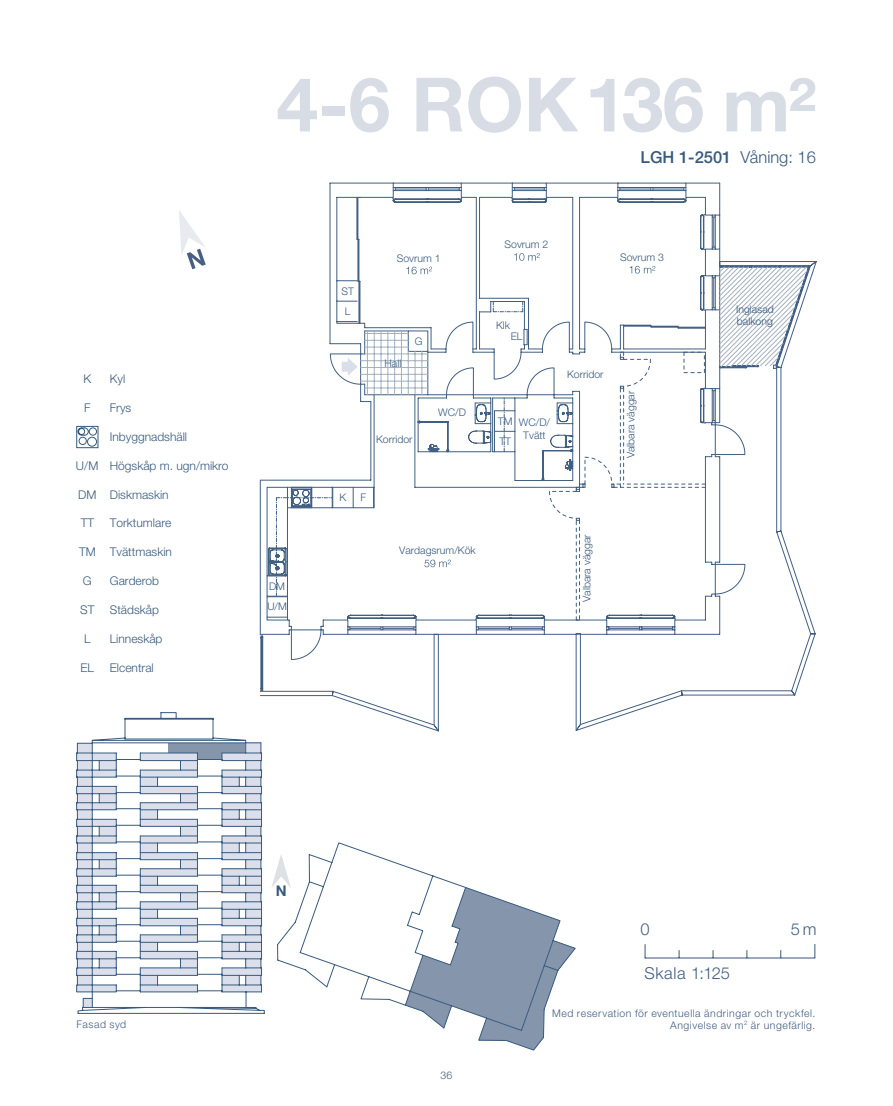
<style>
.page{position:relative;width:893px;height:1106px;background:#fff}
.page>*{position:absolute;margin:0;border:0;box-sizing:border-box;transform-origin:0 0}
.t1{font:700 75px "Helvetica Neue LT Std";color:#d8dde5}
.t2{font:500 16.5px "Helvetica Neue LT Std";color:#385a7d}
.t3{font:300 16.5px "Helvetica Neue LT Pro";letter-spacing:.035em;color:#435e82}
.t4{font:700 14.7px "Helvetica Neue";color:#385a7d}
.t5{font:300 12px "Helvetica Neue LT Std";color:#385a7d}
.t6{font:300 10.5px/12.6px "Helvetica Neue LT Std";color:#385a7d;text-align:center}
.t7{font:300 10.5px/12px "Helvetica Neue LT Pro";letter-spacing:.05em;color:#435e82;text-align:right}
.s1{font-weight:300}
</style>
<div class="page">
<svg style="left:277px;top:842px;width:299px;height:208px"></svg>
<svg style="left:91px;top:712px;width:156px;height:30px"></svg>
<svg style="left:76px;top:742px;width:186px;height:251px"></svg>
<svg style="left:78px;top:760px;width:186px;height:253px"></svg>
<svg style="left:179px;top:210px;width:27px;height:59px"></svg>
<hr style="left:645px;top:957px;width:170px;height:1px;background:#435e82">
<svg style="left:644px;top:944px;width:2px;height:14px"></svg>
<svg style="left:814px;top:944px;width:1px;height:13px"></svg>
<svg style="left:712px;top:950px;width:2px;height:7px"></svg>
<svg style="left:272px;top:854px;width:19px;height:34px"></svg>
<svg style="left:76px;top:426px;width:22px;height:22px"></svg>
<svg style="left:591px;top:79px;width:23px;height:52px"></svg>
<svg style="left:623px;top:78px;width:80px;height:54px"></svg>
<svg style="left:727px;top:78px;width:88px;height:53px"></svg>
<svg style="left:260px;top:183px;width:550px;height:547px"></svg>
<svg style="left:269px;top:189px;width:445px;height:471px"></svg>
<svg style="left:745px;top:266px;width:65px;height:102px"></svg>
<svg style="left:330px;top:189px;width:415px;height:439px"></svg>
<svg style="left:365px;top:331px;width:63px;height:21px"></svg>
<svg style="left:270px;top:570px;width:403px;height:58px"></svg>
<svg style="left:269px;top:352px;width:437px;height:218px"></svg>
<svg style="left:276px;top:487px;width:57px;height:21px"></svg>
<hr style="left:713px;top:278px;width:1px;height:30px;background:#415f82">
<svg style="left:418px;top:397px;width:155px;height:83px"></svg>
<svg style="left:424px;top:559px;width:27px;height:8px"></svg>
<svg style="left:406px;top:267px;width:26px;height:7px"></svg>
<svg style="left:514px;top:253px;width:26px;height:8px"></svg>
<svg style="left:630px;top:266px;width:25px;height:7px"></svg>
<svg style="left:342px;top:357px;width:15px;height:19px"></svg>
<hr style="left:260px;top:480px;width:1px;height:154px;background:#415f82">
<p class="t5" style="left:83px;top:371px;width:9px">K</p>
<p class="t5" style="left:110px;top:371px;width:17px">Kyl</p>
<p class="t5" style="left:84px;top:400px;width:8px">F</p>
<p class="t5" style="left:110px;top:400px;width:23px">Frys</p>
<p class="t5" style="left:110px;top:429px;width:79px">Inbyggnadshäll</p>
<p class="t5" style="left:76px;top:458px;width:154px">U/M Högskåp m. ugn/mikro</p>
<p class="t5" style="left:78px;top:487px;width:92px">DM Diskmaskin</p>
<p class="t5" style="left:81px;top:516px;width:15px">TT</p>
<p class="t5" style="left:110px;top:516px;width:63px">Torktumlare</p>
<p class="t5" style="left:79px;top:545px;width:94px">TM Tvättmaskin</p>
<p class="t5" style="left:83px;top:573px;width:10px">G</p>
<p class="t5" style="left:110px;top:573px;width:51px">Garderob</p>
<p class="t5" style="left:80px;top:602px;width:16px">ST</p>
<p class="t5" style="left:110px;top:602px;width:51px">Städskåp</p>
<p class="t5" style="left:84px;top:631px;width:8px">L</p>
<p class="t5" style="left:110px;top:631px;width:54px">Linneskåp</p>
<p class="t5" style="left:81px;top:660px;width:15px">EL</p>
<p class="t5" style="left:110px;top:660px;width:46px">Elcentral</p>
<h1 class="t1" style="left:276px;top:58px;width:303px">4-6 ROK</h1>
<h2 class="t2" style="left:641px;top:148px;width:177px">LGH 1-2501 <span class="s1">Våning: 16</span></h2>
<p class="t6" style="left:269px;top:579px;width:17px">DM</p>
<p class="t6" style="left:267px;top:600px;width:21px">U/M</p>
<p class="t6" style="left:342px;top:280px;width:14px;line-height:20.1px">ST<br>L</p>
<p class="t6" style="left:397px;top:251px;width:45px">Sovrum 1</p>
<p class="t6" style="left:385px;top:357px;width:18px">Hall</p>
<p class="t6" style="left:415px;top:334px;width:9px">G</p>
<p class="t6" style="left:376px;top:433px;width:38px">Korridor</p>
<p class="t6" style="left:438px;top:406px;width:29px">WC/D</p>
<p class="t6" style="left:339px;top:491px;width:8px">K</p>
<p class="t6" style="left:361px;top:491px;width:7px">F</p>
<p class="t6" style="left:399px;top:544px;width:78px">Vardagsrum/Kök</p>
<p class="t6" style="left:505px;top:238px;width:45px">Sovrum 2</p>
<p class="t6" style="left:620px;top:250px;width:45px">Sovrum 3</p>
<p class="t6" style="left:496px;top:319px;width:16px">Klk</p>
<p class="t6" style="left:511px;top:330px;width:13px">EL</p>
<p class="t6" style="left:498px;top:410px;width:16px;line-height:20.5px;text-align:left">TM<br>TT</p>
<p class="t6" style="left:519px;top:416px;width:33px">WC/D/<br>Tvätt</p>
<p class="t6" style="left:567px;top:367px;width:38px">Korridor</p>
<p class="t6" style="left:624px;top:458px;width:69px;rotate:-90deg">Valbara väggar</p>
<p class="t6" style="left:580px;top:602px;width:69px;rotate:-90deg">Valbara väggar</p>
<p class="t6" style="left:736px;top:302px;width:39px;text-align:left">Inglasad balkong</p>
<h3 class="t4" style="left:276px;top:881px;width:12px">N</h3>
<h2 class="t3" style="left:640px;top:919px;width:11px">0</h2>
<h2 class="t3" style="left:791px;top:919px;width:27px">5 m</h2>
<h2 class="t3" style="left:644px;top:962px;width:87px">Skala 1:125</h2>
<p class="t7" style="left:77px;top:1018px;width:51px">Fasad syd</p>
<p class="t7" style="left:552px;top:1006px;width:265px">Med reservation för eventuella ändringar och tryckfel.<br>Angivelse av m<sup>2</sup> är ungefärlig.</p>
<p class="t7" style="left:441px;top:1069px;width:13px">36</p>
</div>
